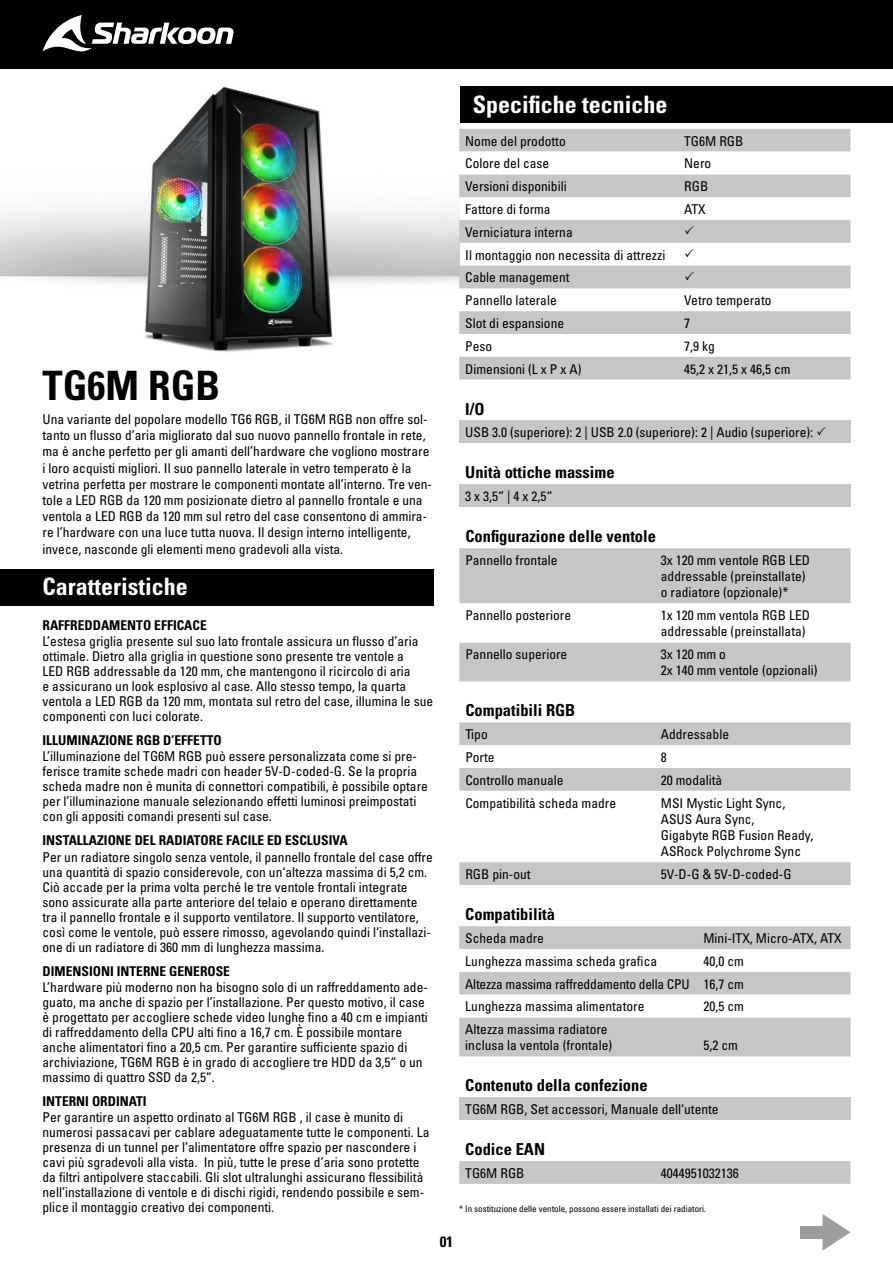
<style>
.page{position:relative;width:893px;height:1263px;background:#fff}
.page>*{position:absolute;margin:0;border:0;box-sizing:border-box;transform-origin:0 0}
.t1{font:40.5px "Univers LTCYR 67 Bold Cond";color:#000}
.t2{font:24px "Univers LTCYR 67 Bold Cond";color:#fff}
.t3{font:16.5px "Univers LTCYR 67 Bold Cond";color:#000}
.t4{font:15px "Univers LTCYR 67 Bold Cond";color:#000}
.t5{font:condensed 13.5px/15px "Univers LTCYR 57";color:#000}
.t6{font:13.5px "Univers LTCYR 67 Bold Cond";color:#000}
.t7{font:condensed 9px "Univers LTCYR 57";color:#000}
</style>
<div class="page">
<div style="left:0;top:0;width:893px;height:69px;background:#000"></div>
<div style="left:459px;top:548px;width:391px;height:133px;background:#c6c6c6"></div>
<svg style="left:459px;top:603px;width:391px;height:39px"></svg>
<div style="left:459px;top:420px;width:391px;height:23px;background:#c6c6c6"></div>
<div style="left:459px;top:484px;width:391px;height:23px;background:#c6c6c6"></div>
<div style="left:459px;top:1097px;width:391px;height:23px;background:#c6c6c6"></div>
<div style="left:459px;top:86px;width:434px;height:37px;background:#000"></div>
<svg style="left:822px;top:1214px;width:28px;height:37px"></svg>
<div style="left:800px;top:1226px;width:25px;height:12px;background:#9d9d9c"></div>
<svg style="left:459px;top:722px;width:391px;height:163px"></svg>
<svg style="left:459px;top:745px;width:391px;height:23px"></svg>
<div style="left:459px;top:926px;width:391px;height:130px;background:#c6c6c6"></div>
<svg style="left:459px;top:949px;width:391px;height:68px"></svg>
<svg style="left:43px;top:15px;width:191px;height:37px"></svg>
<img style="left:0;top:86px;width:459px;height:266px">
<div style="left:0;top:569px;width:434px;height:37px;background:#000"></div>
<div style="left:459px;top:1161px;width:391px;height:23px;background:#c6c6c6"></div>
<svg style="left:459px;top:129px;width:391px;height:251px;fill:#c6c6c6"></svg>
<svg style="left:459px;top:152px;width:391px;height:22px"></svg>
<svg style="left:685px;top:226px;width:9px;height:9px"></svg>
<svg style="left:685px;top:249px;width:9px;height:8px"></svg>
<svg style="left:685px;top:271px;width:9px;height:9px"></svg>
<h1 class="t1" style="left:43px;top:360px;width:179px">TG6M RGB</h1>
<p class="t5" style="left:43px;top:411px;width:391px;line-height:16.2px">Una variante del popolare modello TG6 RGB, il TG6M RGB non offre sol&shy;tanto un flusso d’aria migliorato dal suo nuovo pannello frontale in rete, ma è anche perfetto per gli amanti dell’hardware che vogliono mostrare i loro acquisti migliori. Il suo pannello laterale in vetro temperato è la vetrina perfetta per mostrare le componenti montate all’interno. Tre ven&shy;tole a LED RGB da 120 mm posizionate dietro al pannello frontale e una ventola a LED RGB da 120 mm sul retro del case consentono di ammira&shy;re l’hardware con una luce tutta nuova. Il design interno intelligente, invece, nasconde gli elementi meno gradevoli alla vista.</p>
<h2 class="t2" style="left:43px;top:572px;width:147px">Caratteristiche</h2>
<p class="t6" style="left:43px;top:617px;width:166px">RAFFREDDAMENTO EFFICACE</p>
<p class="t5" style="left:43px;top:633px;width:392px">L’estesa griglia presente sul suo lato frontale assicura un flusso d’aria ottimale. Dietro alla griglia in questione sono presente tre ventole a<br>LED RGB addressable da 120 mm, che mantengono il ricircolo di aria<br>e assicurano un look esplosivo al case. Allo stesso tempo, la quarta ventola a LED RGB da 120 mm, montata sul retro del case, illumina le sue componenti con luci colorate.</p>
<p class="t6" style="left:43px;top:732px;width:181px">ILLUMINAZIONE RGB D’EFFETTO</p>
<p class="t5" style="left:43px;top:749px;width:387px">L’illuminazione del TG6M RGB può essere personalizzata come si pre&shy;ferisce tramite schede madri con header 5V-D-coded-G. Se la propria scheda madre non è munita di connettori compatibili, è possibile optare per l’illuminazione manuale selezionando effetti luminosi preimpostati con gli appositi comandi presenti sul case.</p>
<p class="t6" style="left:43px;top:832px;width:307px">INSTALLAZIONE DEL RADIATORE FACILE ED ESCLUSIVA</p>
<p class="t5" style="left:43px;top:849px;width:392px">Per un radiatore singolo senza ventole, il pannello frontale del case offre una quantità di spazio considerevole, con un‘altezza massima di 5,2 cm.<br>Ciò accade per la prima volta perché le tre ventole frontali integrate sono assicurate alla parte anteriore del telaio e operano direttamente tra il pannello frontale e il supporto ventilatore. Il supporto ventilatore, così come le ventole, può essere rimosso, agevolando quindi l‘installazi&shy;one di un radiatore di 360 mm di lunghezza massima.</p>
<p class="t6" style="left:43px;top:962px;width:189px">DIMENSIONI INTERNE GENEROSE</p>
<p class="t5" style="left:43px;top:979px;width:387px">L’hardware più moderno non ha bisogno solo di un raffreddamento ade&shy;guato, ma anche di spazio per l’installazione. Per questo motivo, il case è progettato per accogliere schede video lunghe fino a 40 cm e impianti di raffreddamento della CPU alti fino a 16,7 cm. È possibile montare anche alimentatori fino a 20,5 cm. Per garantire sufficiente spazio di archiviazione, TG6M RGB è in grado di accogliere tre HDD da 3,5“ o un massimo di quattro SSD da 2,5“.</p>
<p class="t6" style="left:43px;top:1093px;width:106px">INTERNI ORDINATI</p>
<p class="t5" style="left:43px;top:1109px;width:388px">Per garantire un aspetto ordinato al TG6M RGB , il case è munito di numerosi passacavi per cablare adeguatamente tutte le componenti. La presenza di un tunnel per l’alimentatore offre spazio per nascondere i cavi più sgradevoli alla vista. In più, tutte le prese d’aria sono protette da filtri antipolvere staccabili. Gli slot ultralunghi assicurano flessibilità nell’installazione di ventole e di dischi rigidi, rendendo possibile e sem&shy;plice il montaggio creativo dei componenti.</p>
<h2 class="t2" style="left:473px;top:90px;width:196px">Specifiche tecniche</h2>
<p class="t5" style="left:465px;top:133px;width:102px">Nome del prodotto</p>
<p class="t5" style="left:684px;top:133px;width:61px">TG6M RGB</p>
<p class="t5" style="left:465px;top:156px;width:85px">Colore del case</p>
<p class="t5" style="left:684px;top:156px;width:28px">Nero</p>
<p class="t5" style="left:465px;top:179px;width:103px">Versioni disponibili</p>
<p class="t5" style="left:684px;top:179px;width:26px">RGB</p>
<p class="t5" style="left:465px;top:201px;width:87px">Fattore di forma</p>
<p class="t5" style="left:684px;top:201px;width:23px">ATX</p>
<p class="t5" style="left:465px;top:220px;width:202px;line-height:22.8px">Verniciatura interna<br>Il montaggio non necessita di attrezzi<br>Cable management<br>Pannello laterale</p>
<p class="t5" style="left:684px;top:293px;width:89px">Vetro temperato</p>
<p class="t5" style="left:465px;top:315px;width:100px">Slot di espansione</p>
<p class="t5" style="left:684px;top:315px;width:7px">7</p>
<p class="t5" style="left:465px;top:338px;width:28px">Peso</p>
<p class="t5" style="left:684px;top:338px;width:32px">7,9 kg</p>
<p class="t5" style="left:465px;top:361px;width:118px">Dimensioni (L x P x A)</p>
<p class="t5" style="left:684px;top:361px;width:108px">45,2 x 21,5 x 46,5 cm</p>
<p class="t3" style="left:465px;top:398px;width:21px">I/O</p>
<p class="t5" style="left:465px;top:425px;width:349px">USB 3.0 (superiore): 2 | USB 2.0 (superiore): 2 | Audio (superiore):</p>
<p class="t3" style="left:465px;top:462px;width:151px">Unità ottiche massime</p>
<p class="t5" style="left:465px;top:488px;width:89px">3 x 3,5“ | 4 x 2,5“</p>
<p class="t3" style="left:465px;top:526px;width:192px">Configurazione delle ventole</p>
<p class="t5" style="left:465px;top:552px;width:94px">Pannello frontale</p>
<p class="t5" style="left:661px;top:552px;width:151px;line-height:16.2px">3x 120 mm ventole RGB LED addressable (preinstallate) o radiatore (opzionale)*</p>
<p class="t5" style="left:465px;top:608px;width:107px">Pannello posteriore</p>
<p class="t5" style="left:661px;top:607px;width:151px;line-height:16.2px">1x 120 mm ventola RGB LED addressable (preinstallata)</p>
<p class="t5" style="left:465px;top:647px;width:103px">Pannello superiore</p>
<p class="t5" style="left:661px;top:646px;width:158px;line-height:16.2px">3x 120 mm o<br>2x 140 mm ventole (opzionali)</p>
<p class="t3" style="left:465px;top:700px;width:112px">Compatibili RGB</p>
<p class="t5" style="left:465px;top:726px;width:24px">Tipo</p>
<p class="t5" style="left:661px;top:726px;width:70px">Addressable</p>
<p class="t5" style="left:465px;top:749px;width:31px">Porte</p>
<p class="t5" style="left:661px;top:749px;width:7px">8</p>
<p class="t5" style="left:465px;top:772px;width:100px">Controllo manuale</p>
<p class="t5" style="left:661px;top:772px;width:63px">20 modalità</p>
<p class="t5" style="left:465px;top:795px;width:152px">Compatibilità scheda madre</p>
<p class="t5" style="left:661px;top:794px;width:154px;line-height:16.2px">MSI Mystic Light Sync,<br>ASUS Aura Sync,<br>Gigabyte RGB Fusion Ready,<br>ASRock Polychrome Sync</p>
<p class="t5" style="left:465px;top:866px;width:67px">RGB pin-out</p>
<p class="t5" style="left:661px;top:866px;width:132px">5V-D-G &amp; 5V-D-coded-G</p>
<p class="t3" style="left:465px;top:904px;width:91px">Compatibilità</p>
<p class="t5" style="left:465px;top:930px;width:80px">Scheda madre</p>
<p class="t5" style="left:703px;top:930px;width:140px">Mini-ITX, Micro-ATX, ATX</p>
<p class="t5" style="left:465px;top:953px;width:193px">Lunghezza massima scheda grafica</p>
<p class="t5" style="left:465px;top:949px;width:280px;line-height:22.8px;text-align:justify;text-indent:238px">40,0 cm Altezza massima raffreddamento della CPU 16,7 cm Lunghezza massima alimentatore</p>
<p class="t5" style="left:703px;top:999px;width:42px">20,5 cm</p>
<p class="t5" style="left:465px;top:1021px;width:148px;line-height:16.2px">Altezza massima radiatore inclusa la ventola (frontale)</p>
<p class="t5" style="left:703px;top:1038px;width:36px">5,2 cm</p>
<p class="t3" style="left:465px;top:1075px;width:184px">Contenuto della confezione</p>
<p class="t5" style="left:465px;top:1101px;width:255px">TG6M RGB, Set accessori, Manuale dell‘utente</p>
<p class="t3" style="left:465px;top:1139px;width:81px">Codice EAN</p>
<p class="t5" style="left:465px;top:1165px;width:61px">TG6M RGB</p>
<p class="t5" style="left:661px;top:1165px;width:79px">4044951032136</p>
<p class="t7" style="left:459px;top:1203px;width:248px">* In sostituzione delle ventole, possono essere installati dei radiatori.</p>
<p class="t4" style="left:440px;top:1232px;width:15px">01</p>
</div>
